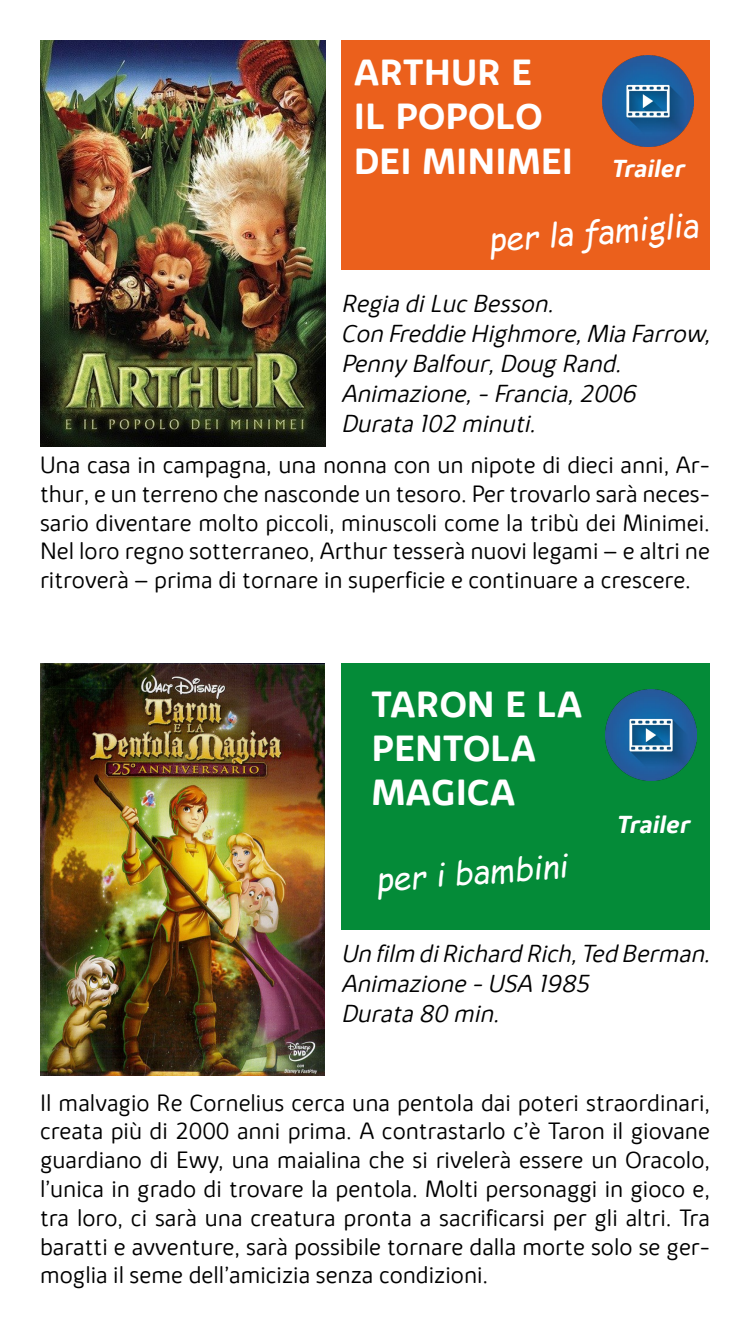
<style>
.page{position:relative;width:750px;height:1334px;background:#fff}
.page>*{position:absolute;margin:0;border:0;box-sizing:border-box;transform-origin:0 0}
.t1{font:700 37px/44.4px "Kabrio Alternate";color:#fff}
.t2{font:italic 32px "Comic Sans MS";color:#fff}
.t3{font:italic 300 25px/30px "Kabrio Alternate";color:#000}
.t4{font:italic 700 25px "Kabrio Alternate";color:#fff}
.t5{font:300 24px/28.8px "Kabrio Alternate";color:#000;text-align:justify}
</style>
<div class="page">
<div style="left:341px;top:40px;width:369px;height:230px;background:#eb601c"></div>
<img style="left:602px;top:56px;width:91px;height:91px">
<div style="left:341px;top:663px;width:369px;height:267px;background:#048b38"></div>
<img style="left:606px;top:690px;width:91px;height:91px">
<img style="left:40px;top:40px;width:286px;height:407px">
<img style="left:40px;top:663px;width:285px;height:412px">
<h1 class="t1" style="left:354px;top:51px;width:221px">ARTHUR E<br>IL POPOLO<br>DEI MINIMEI</h1>
<p class="t4" style="left:611px;top:153px;width:75px">Trailer</p>
<h2 class="t2" style="left:487px;top:216px;width:212px;rotate:-4deg">per la famiglia</h2>
<p class="t3" style="left:341px;top:289px;width:370px">Regia di Luc Besson.<br>Con Freddie Highmore, Mia Farrow,<br>Penny Balfour, Doug Rand.<br>Animazione, - Francia, 2006<br>Durata 102 minuti.</p>
<p class="t5" style="left:40px;top:451px;width:672px">Una casa in campagna, una nonna con un nipote di dieci anni, Ar&shy;thur, e un terreno che nasconde un tesoro. Per trovarlo sarà neces&shy;sario diventare molto piccoli, minuscoli come la tribù dei Minimei.<br>Nel loro regno sotterraneo, Arthur tesserà nuovi legami – e altri ne ritroverà – prima di tornare in superficie e continuare a crescere.</p>
<h1 class="t1" style="left:371px;top:683px;width:212px">TARON E LA<br>PENTOLA<br>MAGICA</h1>
<h2 class="t2" style="left:374px;top:856px;width:193px;rotate:-4deg">per i bambini</h2>
<p class="t4" style="left:616px;top:809px;width:75px">Trailer</p>
<p class="t3" style="left:341px;top:939px;width:370px">Un film di Richard Rich, Ted Berman.<br>Animazione - USA 1985<br>Durata 80 min.</p>
<p class="t5" style="left:40px;top:1088px;width:672px">Il malvagio Re Cornelius cerca una pentola dai poteri straordinari, creata più di 2000 anni prima. A contrastarlo c’è Taron il giovane guardiano di Ewy, una maialina che si rivelerà essere un Oracolo, l’unica in grado di trovare la pentola. Molti personaggi in gioco e, tra loro, ci sarà una creatura pronta a sacrificarsi per gli altri. Tra baratti e avventure, sarà possibile tornare dalla morte solo se ger&shy;moglia il seme dell’amicizia senza condizioni.</p>
</div>
